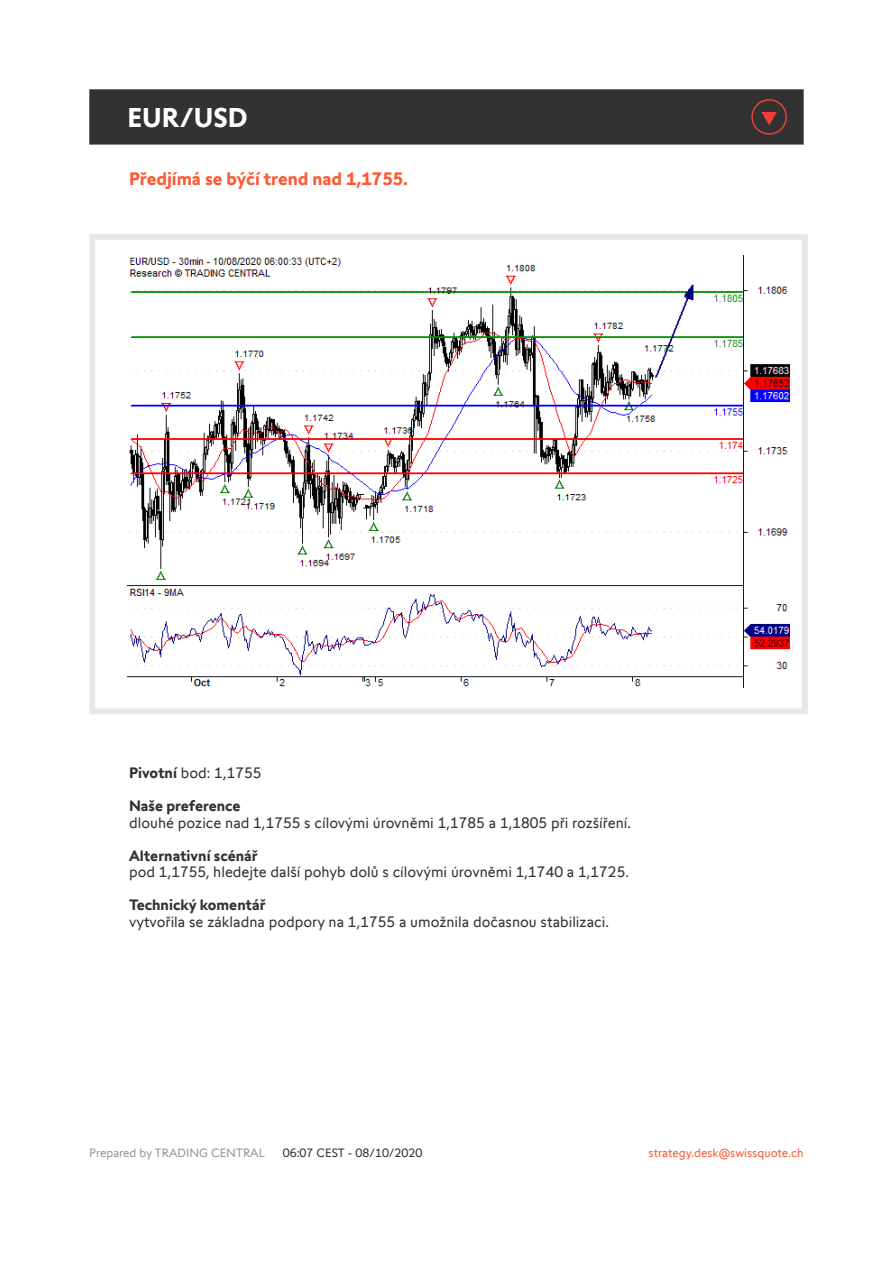
<style>
.page{position:relative;width:893px;height:1263px;background:#fff}
.page>*{position:absolute;margin:0;border:0;box-sizing:border-box;transform-origin:0 0}
.t1{font:700 27px "Swissquote CT";color:#fff}
.t2{font:700 18px "Swissquote CT";color:#fa5b35}
.t3{font:15px "Swissquote CT";color:#323232}
.t4{font:700 15px "Swissquote CT";color:#323232}
.t5{font:12px "Swissquote CT";color:#fa5b35}
.t6{font:12px "Swissquote CT";color:#939598}
.t7{font:12px "Swissquote CT";color:#323232}
.s1{font-weight:700}
</style>
<div class="page">
<div style="left:89px;top:234px;width:719px;height:480px;border:6px solid #e9e8e7"></div>
<div style="left:89px;top:89px;width:715px;height:56px;background:#323232;border:2px solid #323232"></div>
<img style="left:128px;top:255px;width:661px;height:432px">
<svg style="left:751px;top:99px;width:36px;height:36px"></svg>
<h1 class="t1" style="left:128px;top:101px;width:122px">EUR/USD</h1>
<p class="t2" style="left:129px;top:168px;width:281px">Předjímá se býčí trend nad 1,1755.</p>
<p class="t3" style="left:129px;top:764px;width:134px"><span class="s1">Pivotní</span> bod: 1,1755</p>
<p class="t4" style="left:129px;top:797px;width:113px">Naše preference</p>
<p class="t3" style="left:129px;top:814px;width:503px">dlouhé pozice nad 1,1755 s cílovými úrovněmi 1,1785 a 1,1805 při rozšíření.</p>
<p class="t4" style="left:129px;top:846px;width:130px">Alternativní scénář</p>
<p class="t3" style="left:129px;top:863px;width:501px">pod 1,1755, hledejte další pohyb dolů s cílovými úrovněmi 1,1740 a 1,1725.</p>
<p class="t4" style="left:129px;top:896px;width:138px">Technický komentář</p>
<p class="t3" style="left:129px;top:913px;width:481px">vytvořila se základna podpory na 1,1755 a umožnila dočasnou stabilizaci.</p>
<p class="t6" style="left:89px;top:1145px;width:177px">Prepared by TRADING CENTRAL</p>
<p class="t7" style="left:283px;top:1145px;width:141px">06:07 CEST - 08/10/2020</p>
<p class="t5" style="left:649px;top:1145px;width:157px">strategy.desk@swissquote.ch</p>
</div>
